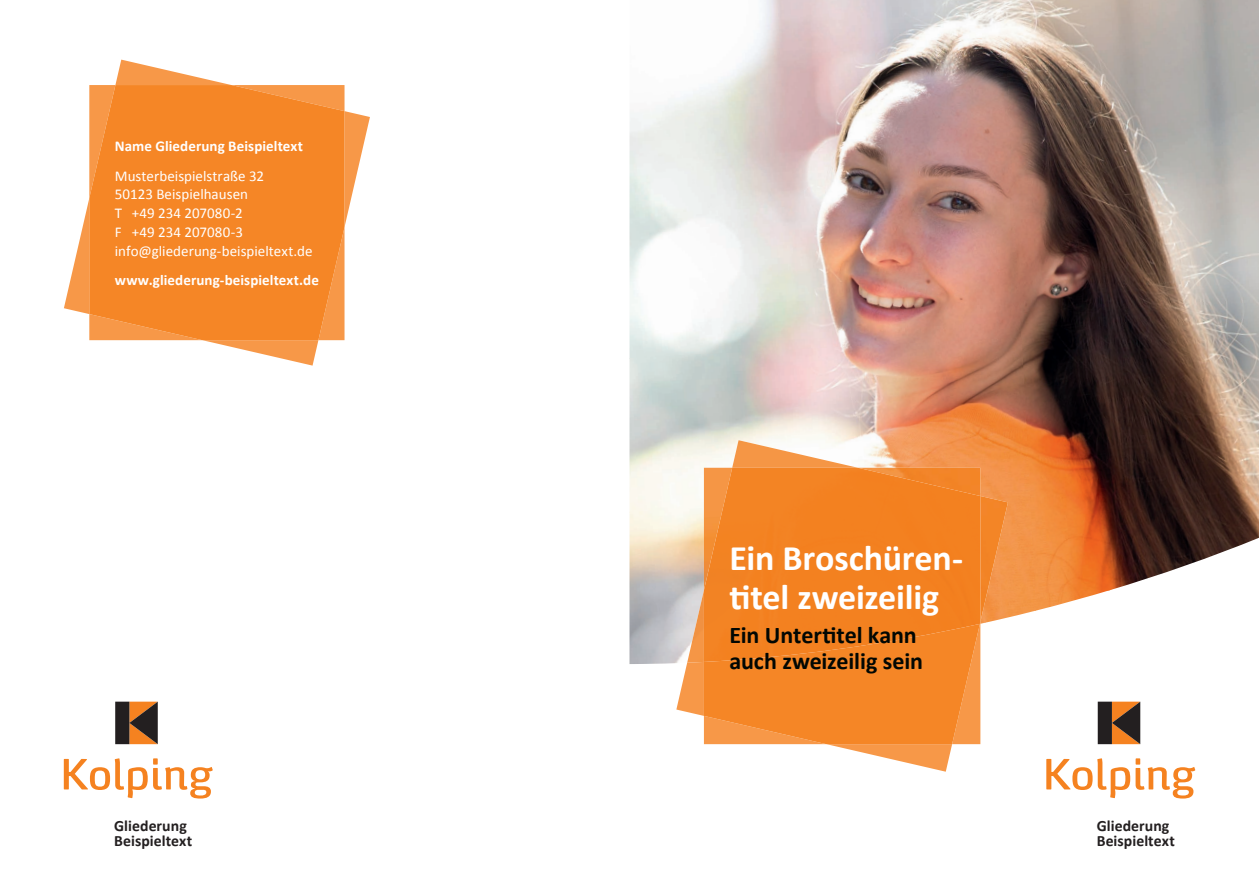
<style>
.page{position:relative;width:1259px;height:893px;background:#fff}
.page>*{position:absolute;margin:0;border:0;box-sizing:border-box;transform-origin:0 0}
.t1{font:700 36px/39.6px "Calibri";letter-spacing:-.005em;color:#fff}
.t2{font:700 24px/26.4px "Calibri";letter-spacing:-.005em;color:#010703}
.t3{font:700 15.75px/15.8px "Calibri";letter-spacing:.005em;color:#231f20}
.t4{font:15px/18.8px "Calibri";color:#fff}
.t5{font:700 15px "Calibri";letter-spacing:.005em;color:#fff}
</style>
<div class="page">
<img style="left:629px;top:0;width:374px;height:338px">
<img style="left:1003px;top:0;width:256px;height:590px">
<img style="left:629px;top:338px;width:400px;height:170px">
<img style="left:629px;top:508px;width:75px;height:156px">
<img style="left:985px;top:491px;width:51px;height:132px">
<img style="left:1034px;top:589px;width:78px;height:22px">
<svg style="left:64px;top:60px;width:306px;height:306px"></svg>
<svg style="left:89px;top:85px;width:255px;height:255px;background:#f58729"></svg>
<img style="left:732px;top:440px;width:276px;height:182px">
<img style="left:687px;top:590px;width:17px;height:32px">
<svg style="left:676px;top:622px;width:305px;height:150px"></svg>
<div style="left:704px;top:468px;width:276px;height:194px;background:#f38120"></div>
<svg style="left:1046px;top:758px;width:149px;height:40px"></svg>
<svg style="left:1097px;top:702px;width:43px;height:42px;background:#6b4425"></svg>
<svg style="left:64px;top:758px;width:149px;height:40px"></svg>
<svg style="left:115px;top:702px;width:43px;height:42px;background:#694224"></svg>
<p class="t5" style="left:115px;top:137px;width:190px">Name Gliederung Beispieltext</p>
<p class="t4" style="left:115px;top:166px;width:199px">Musterbeispielstraße 32<br>50123 Beispielhausen<br>T +49 234 207080-2<br>F +49 234 207080-3 info@gliederung-beispieltext.de</p>
<p class="t5" style="left:115px;top:270px;width:206px">www.gliederung-beispieltext.de</p>
<p class="t3" style="left:114px;top:817px;width:80px">Gliederung<br>Beispieltext</p>
<h1 class="t1" style="left:729px;top:538px;width:235px">Ein Broschüren&shy;titel zweizeilig</h1>
<h2 class="t2" style="left:729px;top:622px;width:195px">Ein Untertitel kann auch zweizeilig sein</h2>
<p class="t3" style="left:1096px;top:817px;width:80px">Gliederung<br>Beispieltext</p>
</div>
